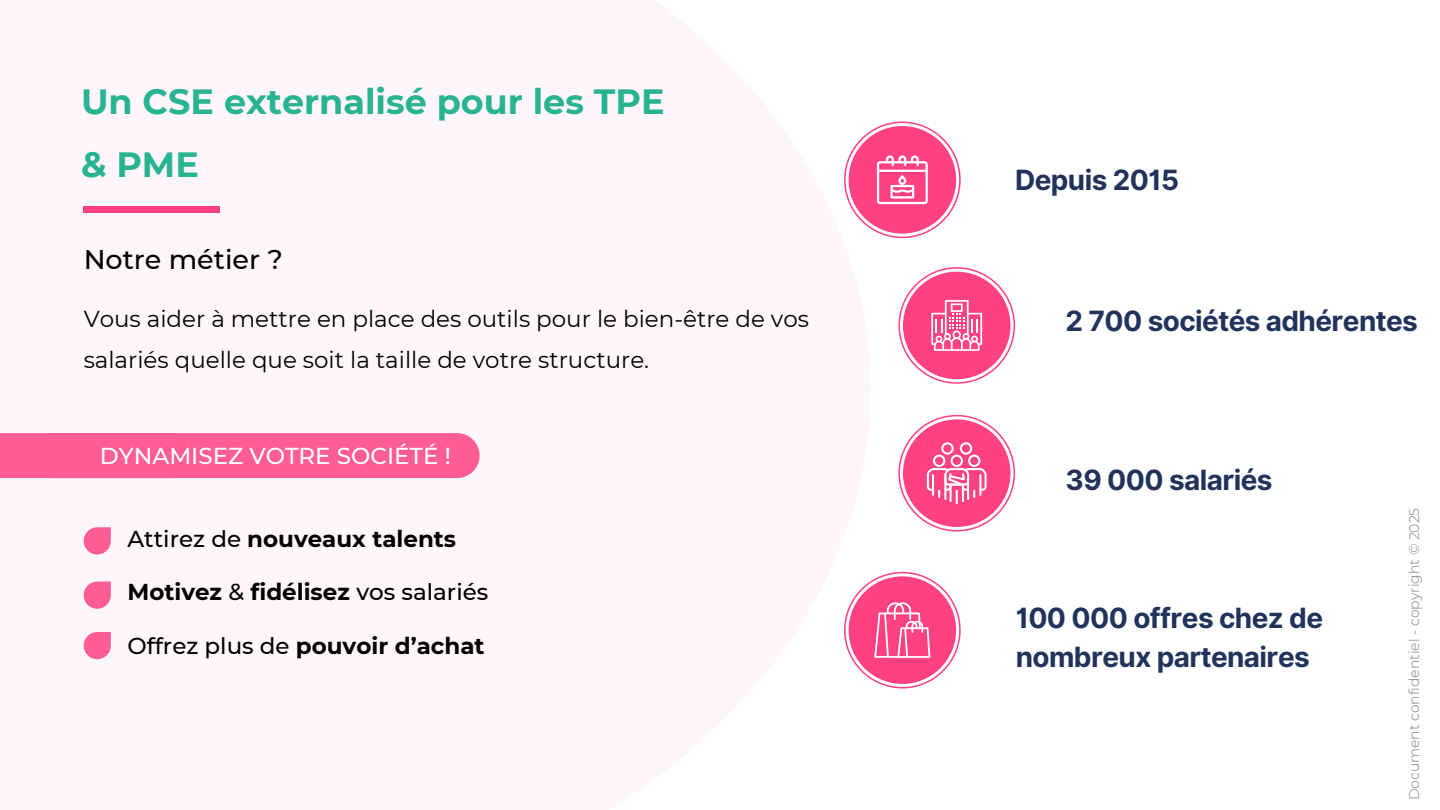
<style>
.page{position:relative;width:1440px;height:810px;background:#fff}
.page>*{position:absolute;margin:0;border:0;box-sizing:border-box;transform-origin:0 0}
.t1{font:700 35px/63px "Montserrat";color:#28b392}
.t2{font:700 27.9px/39px "Inter";letter-spacing:-.02em;color:#21325b}
.t3{font:500 27px "Montserrat";color:#000}
.t4{font:23px/41.2px "Montserrat";color:#000}
.t5{font:700 23px "Montserrat";color:#000}
.t6{font:500 23px "Montserrat";color:#fff}
.t7{font:300 14px "Montserrat";color:#808080}
.s1{font-weight:500}
</style>
<div class="page">
<div style="left:0;top:0;width:871px;height:810px;background:#fff6fb"></div>
<svg style="left:844px;top:122px;width:117px;height:116px"></svg>
<svg style="left:898px;top:267px;width:117px;height:117px"></svg>
<svg style="left:898px;top:415px;width:117px;height:117px"></svg>
<svg style="left:844px;top:572px;width:117px;height:116px"></svg>
<div style="left:84px;top:206px;width:136px;height:7px;background:#ff3e80"></div>
<div style="left:32px;top:433px;width:448px;height:45px;background:#ff5d93;border-radius:23px"></div>
<svg style="left:0;top:433px;width:177px;height:45px"></svg>
<svg style="left:84px;top:527px;width:27px;height:27px"></svg>
<svg style="left:84px;top:582px;width:27px;height:27px"></svg>
<svg style="left:84px;top:632px;width:27px;height:27px"></svg>
<h1 class="t1" style="left:81px;top:70px;width:585px">Un CSE externalisé pour les TPE &amp; PME</h1>
<p class="t3" style="left:84px;top:243px;width:201px">Notre métier ?</p>
<p class="t4" style="left:84px;top:298px;width:727px">Vous aider à mettre en place des outils pour le bien-être de vos salariés quelle que soit la taille de votre structure.</p>
<p class="t6" style="left:100px;top:442px;width:352px">DYNAMISEZ VOTRE SOCIÉTÉ !</p>
<p class="t5" style="left:127px;top:525px;width:330px"><span class="s1">Attirez de</span> nouveaux talents</p>
<p class="t5" style="left:127px;top:577px;width:362px">Motivez <span class="s1">&amp;</span> fidélisez <span class="s1">vos salariés</span></p>
<p class="t5" style="left:127px;top:632px;width:359px"><span class="s1">Offrez plus de</span> pouvoir d’achat</p>
<p class="t2" style="left:1015px;top:160px;width:166px">Depuis 2015</p>
<p class="t2" style="left:1066px;top:302px;width:354px">2 700 sociétés adhérentes</p>
<p class="t2" style="left:1066px;top:461px;width:208px">39 000 salariés</p>
<p class="t2" style="left:1016px;top:598px;width:309px">100 000 offres chez de nombreux partenaires</p>
<p class="t7" style="left:1406px;top:800px;width:294px;rotate:-90deg">Document confidentiel - copyright © 2025</p>
</div>
